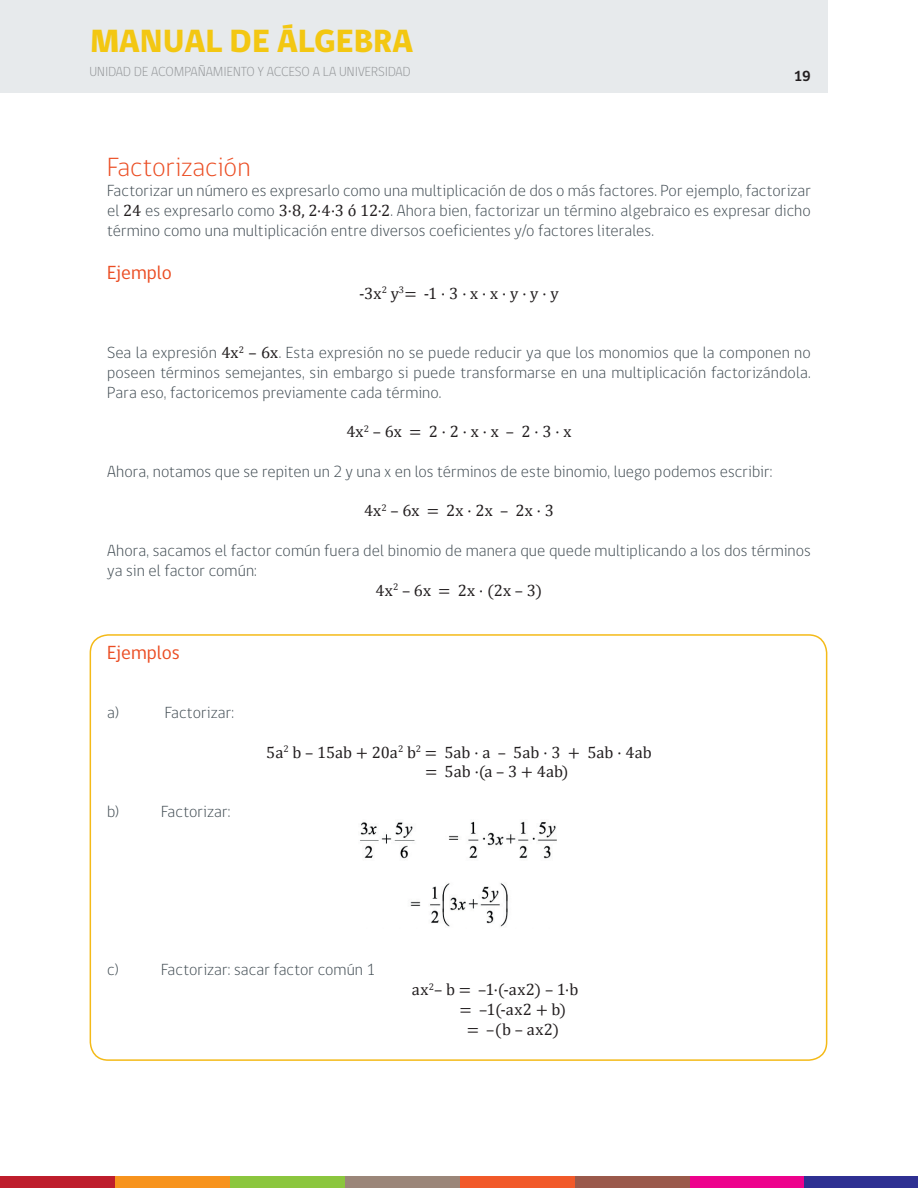
<style>
.page{position:relative;width:918px;height:1188px;background:#fff}
.page>*{position:absolute;margin:0;border:0;box-sizing:border-box;transform-origin:0 0}
.t1{font:800 33px "gob CL";color:#f3c712}
.t2{font:300 27px "gob CL";color:#eb4d23}
.t3{font:19.5px "gob CL";letter-spacing:-.005em;color:#eb4d23}
.t4{font:300 16.5px/19.8px "gob CL";letter-spacing:.005em;color:#3e4950;text-align:justify}
.t5{font:16.5px/19.8px "Cambria Math";color:#231f20}
.t6{font:700 15px "gob CL";color:#231f20}
.t7{font:300 13.5px "gob CL";color:#939598}
.s1{font-family:"Cambria Math";font-weight:400;color:#231f20}
</style>
<div class="page">
<div style="left:0;top:0;width:828px;height:92px;background:#e7eaec"></div>
<div style="left:804px;top:1177px;width:114px;height:11px;background:#2e3092"></div>
<div style="left:689px;top:1177px;width:115px;height:11px;background:#ed028c"></div>
<div style="left:575px;top:1177px;width:114px;height:11px;background:#9a594b"></div>
<div style="left:460px;top:1177px;width:115px;height:11px;background:#f15929"></div>
<div style="left:345px;top:1177px;width:115px;height:11px;background:#9b8679"></div>
<div style="left:230px;top:1177px;width:115px;height:11px;background:#8bc63e"></div>
<div style="left:115px;top:1177px;width:115px;height:11px;background:#f7931d"></div>
<div style="left:1px;top:1177px;width:114px;height:11px;background:#be1d2c"></div>
<div style="left:90px;top:634px;width:737px;height:427px;border:2px solid #f4ba18;border-radius:18px"></div>
<img style="left:360px;top:821px;width:197px;height:106px">
<h1 class="t1" style="left:90px;top:18px;width:324px">MANUAL DE ÁLGEBRA</h1>
<p class="t7" style="left:90px;top:62px;width:323px">UNIDAD DE ACOMPAÑAMIENTO Y ACCESO A LA UNIVERSIDAD</p>
<p class="t6" style="left:794px;top:66px;width:19px">19</p>
<h2 class="t2" style="left:107px;top:149px;width:145px">Factorización</h2>
<p class="t4" style="left:107px;top:181px;width:705px">Factorizar un número es expresarlo como una multiplicación de dos o más factores. Por ejemplo, factorizar el <span class="s1">24</span> es expresarlo como <span class="s1">3·8, 2·4·3 ó 12·2</span>. Ahora bien, factorizar un término algebraico es expresar dicho término como una multiplicación entre diversos coeficientes y/o factores literales.</p>
<p class="t3" style="left:107px;top:259px;width:66px">Ejemplo</p>
<p class="t5" style="left:359px;top:283px;width:201px">-3x<sup>2</sup> y<sup>3</sup>= -1 · 3 · x · x · y · y · y</p>
<p class="t4" style="left:107px;top:343px;width:705px">Sea la expresión <span class="s1">4x</span><sup>2</sup> <span class="s1">– 6x</span>. Esta expresión no se puede reducir ya que los monomios que la componen no poseen términos semejantes, sin embargo si puede transformarse en una multiplicación factorizándola.<br>Para eso, factoricemos previamente cada término.</p>
<p class="t5" style="left:346px;top:422px;width:227px">4x<sup>2</sup> – 6x = 2 · 2 · x · x – 2 · 3 · x</p>
<p class="t4" style="left:107px;top:462px;width:667px">Ahora, notamos que se repiten un 2 y una x en los términos de este binomio, luego podemos escribir:</p>
<p class="t5" style="left:364px;top:501px;width:191px">4x<sup>2</sup> – 6x = 2x · 2x – 2x · 3</p>
<p class="t4" style="left:107px;top:541px;width:705px">Ahora, sacamos el factor común fuera del binomio de manera que quede multiplicando a los dos términos ya sin el factor común:</p>
<p class="t5" style="left:376px;top:580px;width:168px">4x<sup>2</sup> – 6x = 2x · (2x – 3)</p>
<p class="t3" style="left:107px;top:639px;width:74px">Ejemplos</p>
<p class="t4" style="left:107px;top:703px;width:14px">a)</p>
<p class="t4" style="left:165px;top:703px;width:71px">Factorizar:</p>
<p class="t4" style="left:107px;top:802px;width:14px">b)</p>
<p class="t4" style="left:161px;top:802px;width:71px">Factorizar:</p>
<p class="t5" style="left:425px;top:742px;width:228px;text-indent:-159px">5a<sup>2</sup> b – 15ab + 20a<sup>2</sup> b<sup>2</sup> = 5ab · a – 5ab · 3 + 5ab · 4ab = 5ab ·(a – 3 + 4ab)</p>
<p class="t4" style="left:107px;top:960px;width:13px">c)</p>
<p class="t4" style="left:161px;top:960px;width:216px">Factorizar: sacar factor común 1</p>
<p class="t5" style="left:412px;top:980px;width:168px">ax<sup>2</sup>– b = –1·(-ax2) – 1·b</p>
<p class="t5" style="left:460px;top:999px;width:108px">= –1(-ax2 + b)</p>
<p class="t5" style="left:467px;top:1019px;width:94px">= –(b – ax2)</p>
</div>
